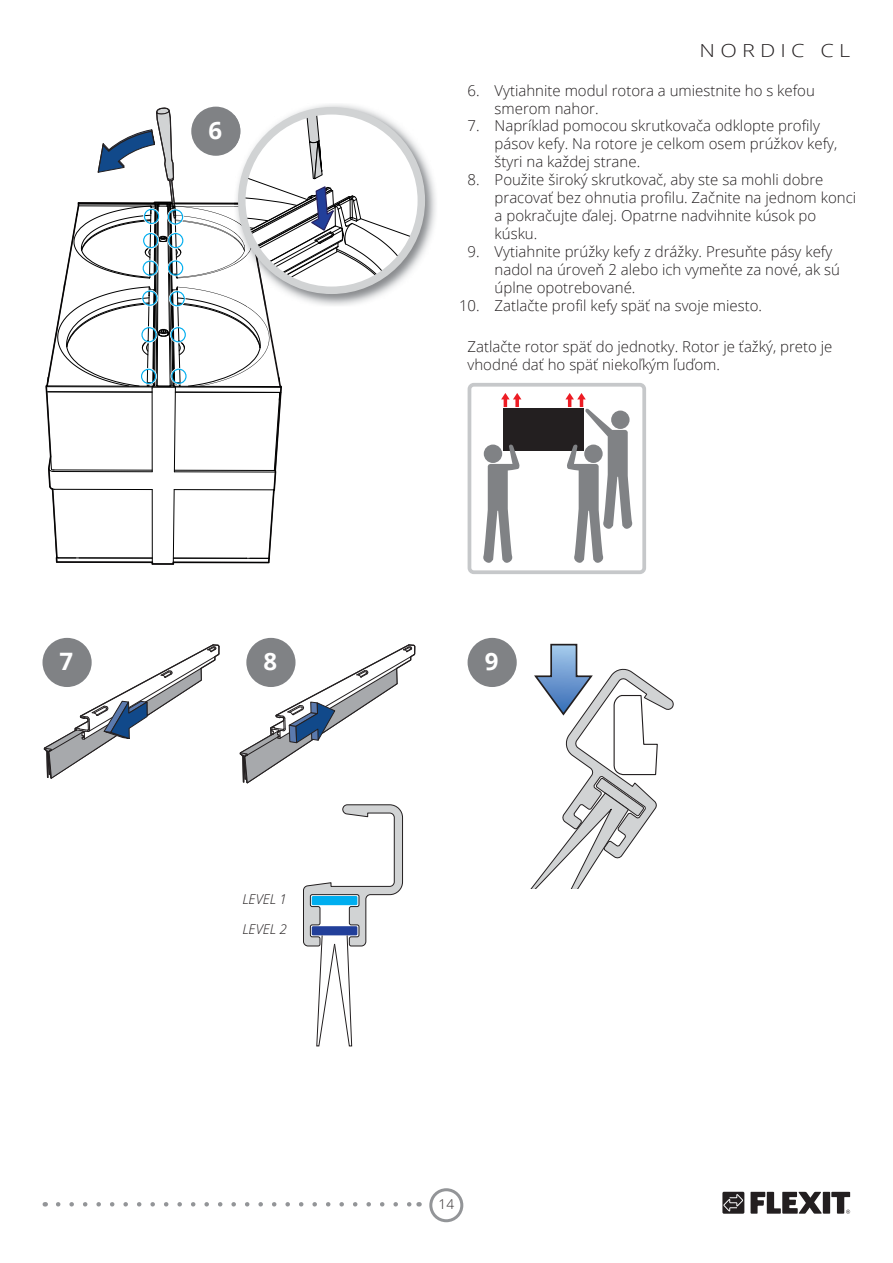
<style>
.page{position:relative;width:893px;height:1263px;background:#fff}
.page>*{position:absolute;margin:0;border:0;box-sizing:border-box;transform-origin:0 0}
.t1{font:700 24px "Open Sans";color:#fff}
.t2{font:300 18px "Open Sans";letter-spacing:.24em;color:#231f20;scale:1.2 1}
.t3{font:300 15px/18px "Open Sans";color:#231f20}
.t4{font:italic 300 13.5px "Open Sans";color:#231f20}
.t5{font:300 13.5px "Open Sans";color:#231f20}
</style>
<div class="page">
<div style="left:429px;top:1188px;width:34px;height:34px;border:3px solid #939598;border-radius:50%"></div>
<svg style="left:58px;top:1202px;width:354px;height:5px"></svg>
<svg style="left:750px;top:1192px;width:100px;height:22px"></svg>
<div style="left:722px;top:1192px;width:22px;height:22px;background:#231f20"></div>
<svg style="left:723px;top:1194px;width:20px;height:17px"></svg>
<svg style="left:43px;top:644px;width:177px;height:135px"></svg>
<svg style="left:239px;top:643px;width:177px;height:141px"></svg>
<div style="left:246px;top:638px;width:49px;height:49px;background:#808285;border-radius:50%"></div>
<div style="left:43px;top:638px;width:49px;height:49px;background:#808285;border-radius:50%"></div>
<svg style="left:303px;top:804px;width:100px;height:243px"></svg>
<img style="left:421px;top:153px;width:15px;height:104px">
<svg style="left:46px;top:104px;width:375px;height:461px"></svg>
<div style="left:238px;top:107px;width:187px;height:187px;border:7px solid #d1d3d4;border-radius:50%"></div>
<svg style="left:531px;top:643px;width:143px;height:245px"></svg>
<div style="left:468px;top:638px;width:49px;height:49px;background:#808285;border-radius:50%"></div>
<div style="left:503px;top:408px;width:80px;height:43px;background:#231f20"></div>
<svg style="left:501px;top:393px;width:20px;height:14px"></svg>
<svg style="left:483px;top:444px;width:37px;height:119px"></svg>
<div style="left:484px;top:445px;width:18px;height:18px;background:#808285;border-radius:50%"></div>
<svg style="left:565px;top:393px;width:68px;height:170px"></svg>
<div style="left:611px;top:411px;width:18px;height:18px;background:#808285;border-radius:50%"></div>
<div style="left:467px;top:383px;width:179px;height:191px;border:4px solid #c6c8ca;border-radius:4px"></div>
<h1 class="t1" style="left:208px;top:113px;width:15px">6</h1>
<h1 class="t1" style="left:60px;top:644px;width:15px">7</h1>
<h1 class="t1" style="left:263px;top:644px;width:15px">8</h1>
<p class="t4" style="left:242px;top:890px;width:46px">LEVEL 1</p>
<p class="t4" style="left:242px;top:920px;width:46px">LEVEL 2</p>
<p class="t2" style="left:699px;top:37px;width:127px">NORDIC CL</p>
<p class="t3" style="left:494px;top:81px;width:322px;text-indent:-27px">6. Vytiahnite modul rotora a umiestnite ho s kefou smerom nahor.</p>
<p class="t3" style="left:494px;top:117px;width:344px;text-indent:-27px">7. Napríklad pomocou skrutkovača odklopte profily pásov kefy. Na rotore je celkom osem prúžkov kefy, štyri na každej strane.</p>
<p class="t3" style="left:494px;top:171px;width:363px;text-indent:-27px">8. Použite široký skrutkovač, aby ste sa mohli dobre pracovať bez ohnutia profilu. Začnite na jednom konci a pokračujte ďalej. Opatrne nadvihnite kúsok po kúsku.</p>
<p class="t3" style="left:494px;top:243px;width:347px;text-indent:-27px">9. Vytiahnite prúžky kefy z drážky. Presuňte pásy kefy nadol na úroveň 2 alebo ich vymeňte za nové, ak sú úplne opotrebované.</p>
<p class="t3" style="left:459px;top:297px;width:305px">10. Zatlačte profil kefy späť na svoje miesto.</p>
<p class="t3" style="left:467px;top:337px;width:366px">Zatlačte rotor späť do jednotky. Rotor je ťažký, preto je vhodné dať ho späť niekoľkým ľuďom.</p>
<h1 class="t1" style="left:485px;top:644px;width:15px">9</h1>
<p class="t5" style="left:439px;top:1195px;width:17px">14</p>
</div>
